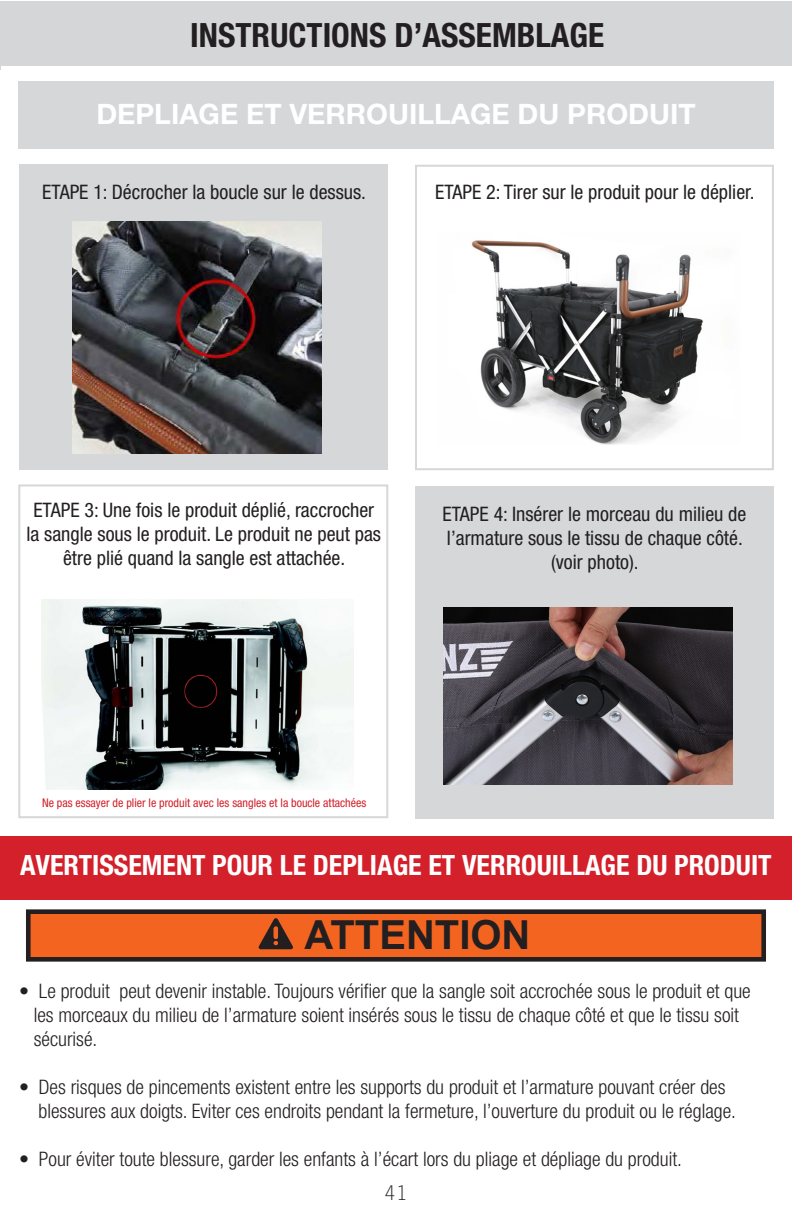
<style>
.page{position:relative;width:792px;height:1224px;background:#fff}
.page>*{position:absolute;margin:0;border:0;box-sizing:border-box;transform-origin:0 0}
.t1{font:700 40px "Arial";color:#231f20}
.t2{font:700 condensed 33.4px "Helvetica Neue LT Std";color:#231f20}
.t3{font:700 28.2px "Helvetica Neue LT Std";color:#fff}
.t4{font:700 condensed 28px "Helvetica Neue LT Std";color:#fff}
.t5{font:300 condensed 20px "Helvetica Neue LT Std";color:#231f20}
.t6{font:condensed 20px/24px "Helvetica Neue LT Std";color:#231f20;text-align:center}
.t7{font:20px "Letter Gothic Std";color:#231f20}
.t8{font:condensed 12px "Helvetica Neue LT Std";color:#d3202a}
</style>
<div class="page">
<hr style="left:0;top:3px;width:1px;height:66px;background:#d5d6d8">
<div style="left:0;top:2px;width:792px;height:64px;background:#d5d6d8"></div>
<div style="left:19px;top:165px;width:369px;height:305px;background:#d5d7d8"></div>
<div style="left:18px;top:484px;width:370px;height:334px;border:2px solid #d5d7d8"></div>
<div style="left:415px;top:165px;width:359px;height:305px;border:2px solid #d5d7d8"></div>
<div style="left:415px;top:486px;width:359px;height:332px;background:#d5d7d8"></div>
<div style="left:18px;top:81px;width:756px;height:67px;background:#d5d7d8"></div>
<div style="left:0;top:836px;width:792px;height:64px;background:#d3202a"></div>
<div style="left:28px;top:912px;width:736px;height:47px;background:#f36421"></div>
<div style="left:26px;top:909px;width:740px;height:53px;border:5px solid #231f20"></div>
<svg style="left:259px;top:918px;width:34px;height:31px"></svg>
<img style="left:472px;top:240px;width:231px;height:205px">
<img style="left:41px;top:600px;width:313px;height:190px">
<img style="left:73px;top:222px;width:249px;height:231px">
<img style="left:443px;top:607px;width:289px;height:177px">
<p class="t2" style="left:190px;top:15px;width:416px">INSTRUCTIONS D’ASSEMBLAGE</p>
<p class="t3" style="left:96px;top:96px;width:601px">DEPLIAGE ET VERROUILLAGE DU PRODUIT</p>
<p class="t6" style="left:42px;top:180px;width:325px">ETAPE 1: Décrocher la boucle sur le dessus.</p>
<p class="t6" style="left:435px;top:180px;width:321px">ETAPE 2: Tirer sur le produit pour le déplier.</p>
<p class="t6" style="left:27px;top:498px;width:356px">ETAPE 3: Une fois le produit déplié, raccrocher la sangle sous le produit. Le produit ne peut pas être plié quand la sangle est attachée.</p>
<p class="t6" style="left:443px;top:502px;width:305px;text-align:left">ETAPE 4: Insérer le morceau du milieu de l’armature sous le tissu de chaque côté.</p>
<p class="t6" style="left:551px;top:550px;width:89px">(voir photo).</p>
<p class="t8" style="left:42px;top:796px;width:326px">Ne pas essayer de plier le produit avec les sangles et la boucle attachées</p>
<p class="t4" style="left:20px;top:848px;width:753px">AVERTISSEMENT POUR LE DEPLIAGE ET VERROUILLAGE DU PRODUIT</p>
<p class="t1" style="left:305px;top:909px;width:227px">ATTENTION</p>
<p class="t5" style="left:19px;top:979px;width:733px">• Le produit peut devenir instable. Toujours vérifier que la sangle soit accrochée sous le produit et que</p>
<p class="t5" style="left:34px;top:1003px;width:707px">les morceaux du milieu de l’armature soient insérés sous le tissu de chaque côté et que le tissu soit</p>
<p class="t5" style="left:34px;top:1027px;width:65px">sécurisé.</p>
<p class="t5" style="left:19px;top:1075px;width:708px">• Des risques de pincements existent entre les supports du produit et l’armature pouvant créer des</p>
<p class="t5" style="left:39px;top:1099px;width:699px">blessures aux doigts. Eviter ces endroits pendant la fermeture, l’ouverture du produit ou le réglage.</p>
<p class="t5" style="left:19px;top:1147px;width:664px">• Pour éviter toute blessure, garder les enfants à l’écart lors du pliage et dépliage du produit.</p>
<p class="t7" style="left:384px;top:1181px;width:25px">41</p>
</div>
